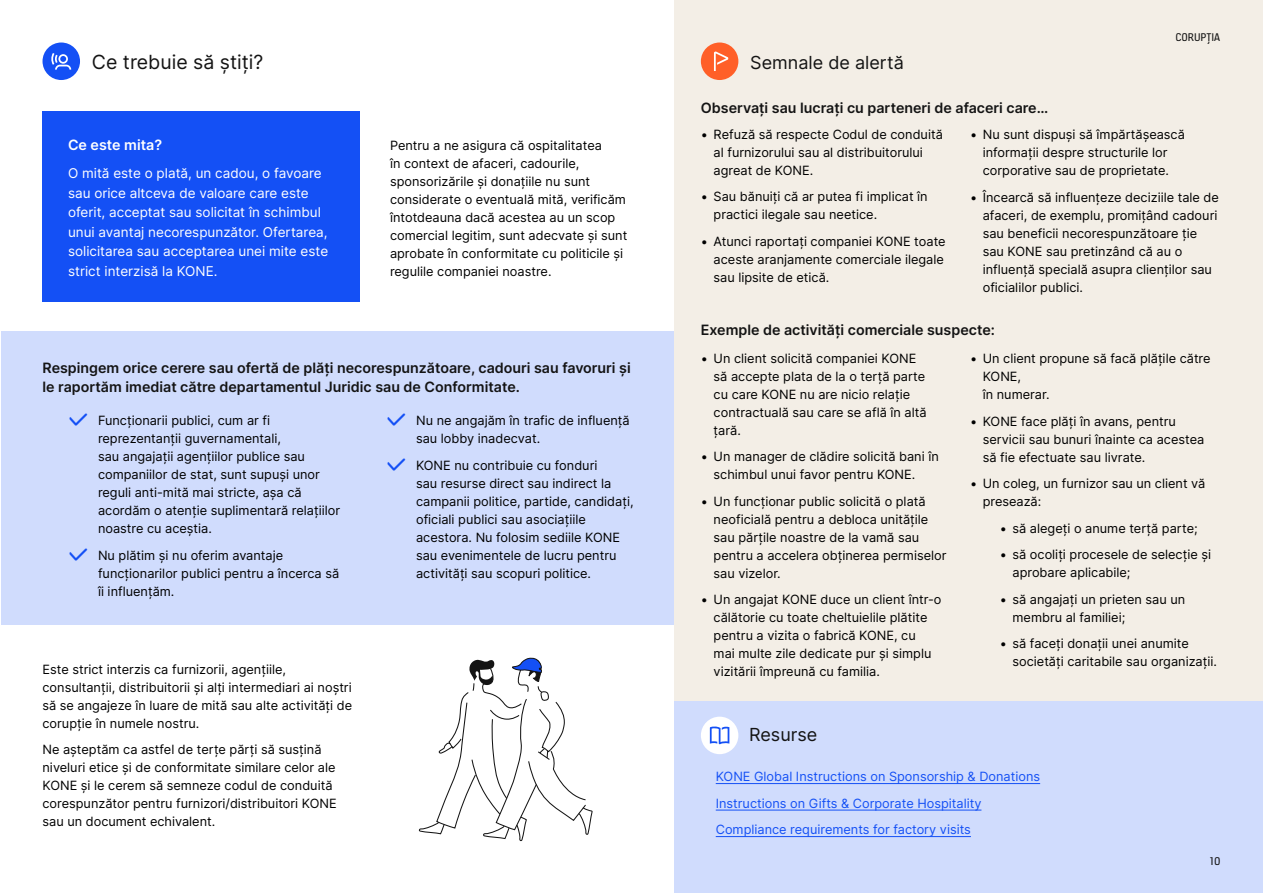
<style>
.page{position:relative;width:1263px;height:893px;background:#fff}
.page>*{position:absolute;margin:0;border:0;box-sizing:border-box;transform-origin:0 0}
.t1{font:19.5px "Inter";color:#141414}
.t2{font:18px "Inter";color:#141414}
.t3{font:600 14.25px/19.5px "Inter";color:#141414}
.t4{font:600 14.25px "Inter";color:#fff}
.t5{font:13.5px/19.5px "Inter";color:#fff}
.t6{font:12.75px/18px "Inter";color:#000}
.t7{font:12.75px/26.5px "Inter";color:#1450f5}
.t8{font:12px "KONE Information";color:#141414}
.s1{font-family:"KONE Information";font-size:28.5px;color:#1450f5}
</style>
<div class="page">
<div style="left:1px;top:332px;width:673px;height:293px;background:#d0dcfd"></div>
<div style="left:674px;top:0;width:589px;height:893px;background:#f3eee6"></div>
<div style="left:674px;top:702px;width:589px;height:191px;background:#d0dcfd"></div>
<div style="left:43px;top:43px;width:37px;height:37px;background:#1450f5;border-radius:50%"></div>
<svg style="left:51px;top:53px;width:20px;height:17px"></svg>
<div style="left:701px;top:43px;width:37px;height:37px;background:#ff5f28;border-radius:50%"></div>
<svg style="left:714px;top:52px;width:14px;height:19px"></svg>
<div style="left:701px;top:717px;width:37px;height:37px;background:#fff;border-radius:50%"></div>
<svg style="left:710px;top:726px;width:19px;height:18px"></svg>
<svg style="left:419px;top:658px;width:174px;height:183px"></svg>
<hr style="left:716px;top:783px;width:324px;height:1px;background:#1450f5">
<hr style="left:716px;top:810px;width:265px;height:1px;background:#1450f5">
<hr style="left:716px;top:836px;width:255px;height:1px;background:#1450f5">
<div style="left:43px;top:111px;width:317px;height:190px;background:#1450f5"></div>
<h1 class="t1" style="left:92px;top:48px;width:173px">Ce trebuie să știți?</h1>
<h2 class="t2" style="left:750px;top:50px;width:155px">Semnale de alertă</h2>
<p class="t3" style="left:701px;top:97px;width:349px">Observați sau lucrați cu parteneri de afaceri care…</p>
<p class="t8" style="left:1175px;top:29px;width:46px">CORUPȚIA</p>
<p class="t4" style="left:68px;top:135px;width:96px">Ce este mita?</p>
<p class="t5" style="left:68px;top:163px;width:262px">O mită este o plată, un cadou, o favoare sau orice altceva de valoare care este oferit, acceptat sau solicitat în schimbul unui avantaj necorespunzător. Ofertarea, solicitarea sau acceptarea unei mite este strict interzisă la KONE.</p>
<p class="t6" style="left:390px;top:136px;width:239px">Pentru a ne asigura că ospitalitatea<br>în context de afaceri, cadourile, sponsorizările și donațiile nu sunt considerate o eventuală mită, verificăm întotdeauna dacă acestea au un scop comercial legitim, sunt adecvate și sunt aprobate în conformitate cu politicile și regulile companiei noastre.</p>
<p class="t3" style="left:43px;top:358px;width:590px">Respingem orice cerere sau ofertă de plăți necorespunzătoare, cadouri sau favoruri și le raportăm imediat către departamentul Juridic sau de Conformitate.</p>
<p class="t6" style="left:98px;top:411px;width:244px;text-indent:-30px"><span class="s1">✓</span> Funcționarii publici, cum ar fi reprezentanții guvernamentali,<br>sau angajații agențiilor publice sau companiilor de stat, sunt supuși unor reguli anti-mită mai stricte, așa că acordăm o atenție suplimentară relațiilor noastre cu aceștia.</p>
<p class="t6" style="left:98px;top:546px;width:243px;text-indent:-30px"><span class="s1">✓</span> Nu plătim și nu oferim avantaje funcționarilor publici pentru a încerca să îi influențăm.</p>
<p class="t6" style="left:43px;top:660px;width:311px">Este strict interzis ca furnizorii, agențiile, consultanții, distribuitorii și alți intermediari ai noștri să se angajeze în luare de mită sau alte activități de corupție în numele nostru.</p>
<p class="t6" style="left:43px;top:740px;width:296px">Ne așteptăm ca astfel de terțe părți să susțină niveluri etice și de conformitate similare celor ale KONE și le cerem să semneze codul de conduită corespunzător pentru furnizori/distribuitori KONE sau un document echivalent.</p>
<p class="t6" style="left:416px;top:411px;width:215px;text-indent:-30px"><span class="s1">✓</span> Nu ne angajăm în trafic de influență sau lobby inadecvat.</p>
<p class="t6" style="left:416px;top:456px;width:219px;text-indent:-30px"><span class="s1">✓</span> KONE nu contribuie cu fonduri<br>sau resurse direct sau indirect la campanii politice, partide, candidați, oficiali publici sau asociațiile acestora. Nu folosim sediile KONE sau evenimentele de lucru pentru activități sau scopuri politice.</p>
<p class="t6" style="left:714px;top:125px;width:231px;text-indent:-13px">• Refuză să respecte Codul de conduită al furnizorului sau al distribuitorului agreat de KONE.</p>
<p class="t6" style="left:714px;top:187px;width:216px;text-indent:-13px">• Sau bănuiți că ar putea fi implicat în practici ilegale sau neetice.</p>
<p class="t6" style="left:714px;top:232px;width:234px;text-indent:-13px">• Atunci raportați companiei KONE toate aceste aranjamente comerciale ilegale sau lipsite de etică.</p>
<p class="t6" style="left:970px;top:125px;width:216px;text-align:center">• Nu sunt dispuși să împărtășească informații despre structurile lor corporative sau de proprietate.</p>
<p class="t6" style="left:983px;top:188px;width:238px;text-indent:-13px">• Încearcă să influențeze deciziile tale de afaceri, de exemplu, promițând cadouri sau beneficii necorespunzătoare ție sau KONE sau pretinzând că au o influență specială asupra clienților sau oficialilor publici.</p>
<p class="t3" style="left:701px;top:319px;width:296px">Exemple de activități comerciale suspecte:</p>
<p class="t6" style="left:714px;top:349px;width:214px;text-indent:-13px">• Un client solicită companiei KONE să accepte plata de la o terță parte cu care KONE nu are nicio relație contractuală sau care se află în altă țară.</p>
<p class="t6" style="left:714px;top:447px;width:227px;text-indent:-13px">• Un manager de clădire solicită bani în schimbul unui favor pentru KONE.</p>
<p class="t6" style="left:714px;top:492px;width:234px;text-indent:-13px">• Un funcționar public solicită o plată neoficială pentru a debloca unitățile sau părțile noastre de la vamă sau pentru a accelera obținerea permiselor sau vizelor.</p>
<p class="t6" style="left:714px;top:590px;width:229px;text-indent:-13px">• Un angajat KONE duce un client într-o călătorie cu toate cheltuielile plătite pentru a vizita o fabrică KONE, cu<br>mai multe zile dedicate pur și simplu vizitării împreună cu familia.</p>
<p class="t6" style="left:983px;top:349px;width:229px;text-indent:-13px">• Un client propune să facă plățile către<br>KONE,<br>în numerar.</p>
<p class="t6" style="left:983px;top:412px;width:223px;text-indent:-13px">• KONE face plăți în avans, pentru servicii sau bunuri înainte ca acestea să fie efectuate sau livrate.</p>
<p class="t6" style="left:983px;top:474px;width:224px;text-indent:-13px">• Un coleg, un furnizor sau un client vă presează:</p>
<p class="t6" style="left:1000px;top:519px;width:199px">• să alegeți o anume terță parte;</p>
<p class="t6" style="left:1012px;top:545px;width:200px;text-indent:-13px">• să ocoliți procesele de selecție și aprobare aplicabile;</p>
<p class="t6" style="left:1012px;top:590px;width:174px;text-indent:-13px">• să angajați un prieten sau un membru al familiei;</p>
<p class="t6" style="left:1012px;top:634px;width:206px;text-indent:-13px">• să faceți donații unei anumite societăți caritabile sau organizații.</p>
<h2 class="t2" style="left:749px;top:721px;width:70px">Resurse</h2>
<p class="t7" style="left:716px;top:763px;width:326px">KONE Global Instructions on Sponsorship &amp; Donations<br>Instructions on Gifts &amp; Corporate Hospitality<br>Compliance requirements for factory visits</p>
<p class="t8" style="left:1210px;top:853px;width:12px">10</p>
</div>
